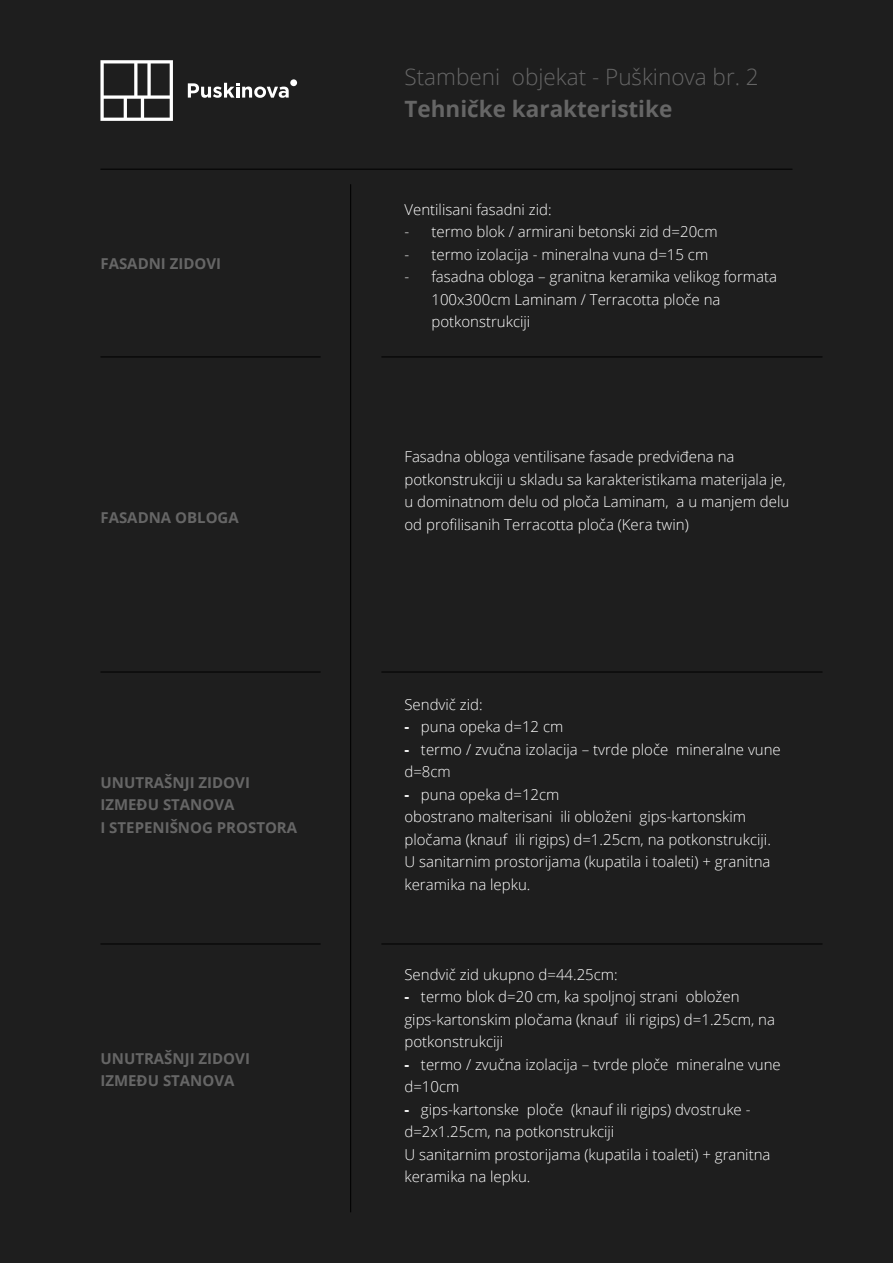
<style>
.page{position:relative;width:893px;height:1263px;background:#1e1e1e}
.page>*{position:absolute;margin:0;border:0;box-sizing:border-box;transform-origin:0 0}
.t1{font:300 22.5px "Open Sans";color:#666}
.t2{font:700 22.5px "Open Sans";color:#666}
.t3{font:300 15px/22.5px "Open Sans";color:#fff}
.t4{font:700 15px/22.5px "Open Sans";color:#666}
.s1{font-weight:700}
</style>
<div class="page">
<hr style="left:100px;top:169px;width:692px;height:1px;background:#000">
<hr style="left:100px;top:357px;width:221px;height:1px;background:#000">
<hr style="left:100px;top:943px;width:221px;height:1px;background:#000">
<hr style="left:100px;top:672px;width:221px;height:1px;background:#000">
<hr style="left:381px;top:357px;width:441px;height:1px;background:#000">
<hr style="left:381px;top:943px;width:441px;height:1px;background:#000">
<hr style="left:381px;top:672px;width:441px;height:1px;background:#000">
<hr style="left:350px;top:184px;width:1px;height:1028px;background:#000">
<svg style="left:100px;top:60px;width:73px;height:61px"></svg>
<svg style="left:188px;top:83px;width:101px;height:15px"></svg>
<div style="left:290px;top:79px;width:7px;height:7px;background:#fff;border-radius:50%"></div>
<p class="t4" style="left:100px;top:252px;width:122px">FASADNI ZIDOVI</p>
<p class="t4" style="left:100px;top:506px;width:140px">FASADNA OBLOGA</p>
<p class="t4" style="left:100px;top:770px;width:198px">UNUTRAŠNJI ZIDOVI<br>IZMEĐU STANOVA<br>I STEPENIŠNOG PROSTORA</p>
<p class="t4" style="left:100px;top:1047px;width:151px">UNUTRAŠNJI ZIDOVI<br>IZMEĐU STANOVA</p>
<h1 class="t1" style="left:404px;top:62px;width:356px">Stambeni objekat - Puškinova br. 2</h1>
<h1 class="t2" style="left:404px;top:93px;width:269px">Tehničke karakteristike</h1>
<p class="t3" style="left:404px;top:198px;width:149px">Ventilisani fasadni zid:</p>
<p class="t3" style="left:404px;top:220px;width:315px">- termo blok / armirani betonski zid d=20cm</p>
<p class="t3" style="left:404px;top:243px;width:305px">- termo izolacija - mineralna vuna d=15 cm</p>
<p class="t3" style="left:431px;top:265px;width:347px;text-indent:-27px">- fasadna obloga – granitna keramika velikog formata<br>100x300cm Laminam / Terracotta ploče na</p>
<p class="t3" style="left:404px;top:310px;width:127px">- potkonstrukciji</p>
<p class="t3" style="left:404px;top:445px;width:386px">Fasadna obloga ventilisane fasade predviđena na potkonstrukciji u skladu sa karakteristikama materijala je, u dominatnom delu od ploča Laminam, a u manjem delu od profilisanih Terracotta ploča (Kera twin)</p>
<p class="t3" style="left:404px;top:693px;width:80px">Sendvič zid:</p>
<p class="t3" style="left:404px;top:715px;width:160px"><span class="s1">-</span> puna opeka d=12 cm</p>
<p class="t3" style="left:404px;top:738px;width:378px"><span class="s1">-</span> termo / zvučna izolacija – tvrde ploče mineralne vune d=8cm</p>
<p class="t3" style="left:404px;top:783px;width:368px"><span class="s1">-</span> puna opeka d=12cm<br>obostrano malterisani ili obloženi gips-kartonskim pločama (knauf ili rigips) d=1.25cm, na potkonstrukciji.<br>U sanitarnim prostorijama (kupatila i toaleti) + granitna keramika na lepku.</p>
<p class="t3" style="left:404px;top:963px;width:215px">Sendvič zid ukupno d=44.25cm:</p>
<p class="t3" style="left:404px;top:985px;width:372px"><span class="s1">-</span> termo blok d=20 cm, ka spoljnoj strani obložen gips-kartonskim pločama (knauf ili rigips) d=1.25cm, na potkonstrukciji</p>
<p class="t3" style="left:404px;top:1053px;width:378px"><span class="s1">-</span> termo / zvučna izolacija – tvrde ploče mineralne vune d=10cm</p>
<p class="t3" style="left:404px;top:1098px;width:368px"><span class="s1">-</span> gips-kartonske ploče (knauf ili rigips) dvostruke - d=2x1.25cm, na potkonstrukciji<br>U sanitarnim prostorijama (kupatila i toaleti) + granitna keramika na lepku.</p>
</div>
